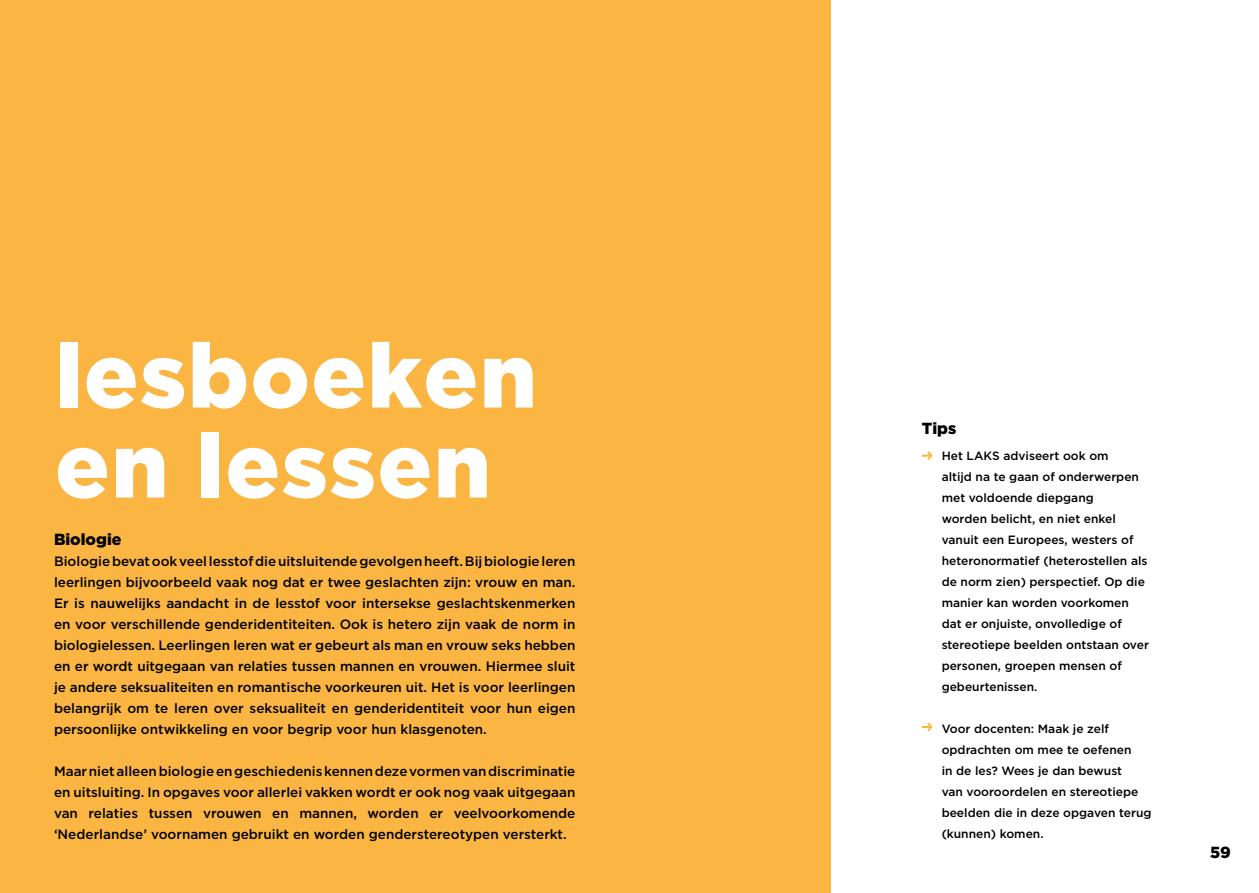
<style>
.page{position:relative;width:1259px;height:893px;background:#fff}
.page>*{position:absolute;margin:0;border:0;box-sizing:border-box;transform-origin:0 0}
.t1{font:900 90px/90px "Gotham";letter-spacing:.02em;color:#fff}
.t2{font:900 16.05px "Gotham";color:#000}
.t3{font:500 13.5px/21px "Gotham";color:#000;text-align:justify}
.t4{font:500 12px/21px "Gotham";color:#000}
</style>
<div class="page">
<div style="left:0;top:0;width:830px;height:893px;background:#fab542"></div>
<svg style="left:922px;top:451px;width:10px;height:9px"></svg>
<svg style="left:922px;top:723px;width:10px;height:8px"></svg>
<h1 class="t1" style="left:55px;top:328px;width:483px">lesboeken en lessen</h1>
<p class="t2" style="left:54px;top:528px;width:69px">Biologie</p>
<p class="t3" style="left:54px;top:550px;width:523px">Biologie bevat ook veel lesstof die uitsluitende gevolgen heeft. Bij biologie leren leerlingen bijvoorbeeld vaak nog dat er twee geslachten zijn: vrouw en man.<br>Er is nauwelijks aandacht in de lesstof voor intersekse geslachtskenmerken en voor verschillende genderidentiteiten. Ook is hetero zijn vaak de norm in biologielessen. Leerlingen leren wat er gebeurt als man en vrouw seks hebben en er wordt uitgegaan van relaties tussen mannen en vrouwen. Hiermee sluit je andere seksualiteiten en romantische voorkeuren uit. Het is voor leerlingen belangrijk om te leren over seksualiteit en genderidentiteit voor hun eigen persoonlijke ontwikkeling en voor begrip voor hun klasgenoten.</p>
<p class="t3" style="left:54px;top:761px;width:523px">Maar niet alleen biologie en geschiedenis kennen deze vormen van discriminatie en uitsluiting. In opgaves voor allerlei vakken wordt er ook nog vaak uitgegaan van relaties tussen vrouwen en mannen, worden er veelvoorkomende ‘Nederlandse’ voornamen gebruikt en worden genderstereotypen versterkt.</p>
<p class="t2" style="left:922px;top:417px;width:36px">Tips</p>
<p class="t4" style="left:941px;top:445px;width:209px">Het LAKS adviseert ook om<br>altijd na te gaan of onderwerpen met voldoende diepgang<br>worden belicht, en niet enkel vanuit een Europees, westers of heteronormatief (heterostellen als de norm zien) perspectief. Op die manier kan worden voorkomen dat er onjuiste, onvolledige of stereotiepe beelden ontstaan over personen, groepen mensen of gebeurtenissen.</p>
<p class="t4" style="left:941px;top:718px;width:211px">Voor docenten: Maak je zelf opdrachten om mee te oefenen<br>in de les? Wees je dan bewust<br>van vooroordelen en stereotiepe beelden die in deze opgaven terug (kunnen) komen.</p>
<p class="t2" style="left:1210px;top:842px;width:22px">59</p>
</div>
